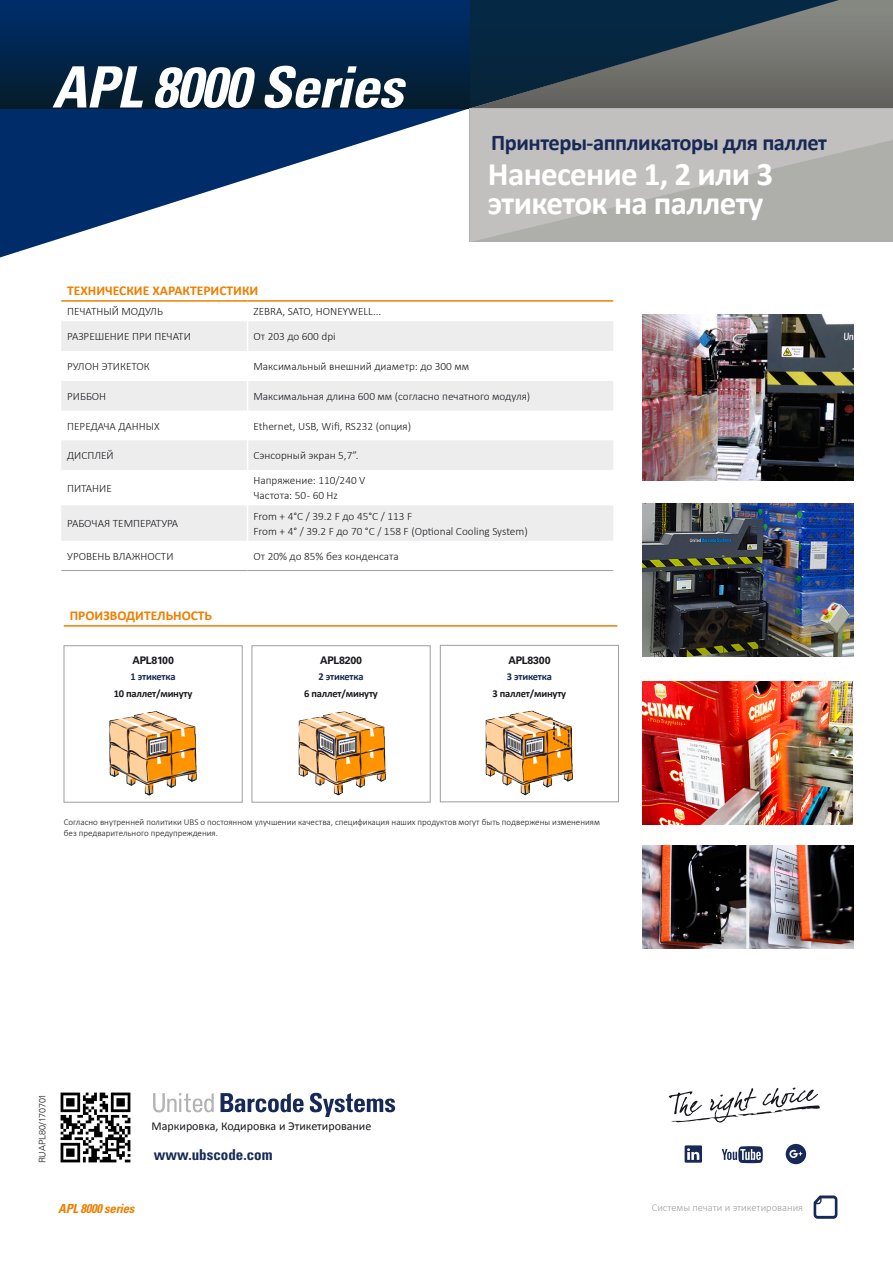
<style>
.page{position:relative;width:893px;height:1263px;background:#fff}
.page>*{position:absolute;margin:0;border:0;box-sizing:border-box;transform-origin:0 0}
.t1{font:italic 700 condensed 57px "Univers";letter-spacing:-.02em;color:#fff}
.t2{font:700 33px/28.5px "Calibri";letter-spacing:-.02em;color:#fff}
.t3{font:700 22.5px "Calibri";letter-spacing:-.02em;color:#172956}
.t4{font:700 condensed 15px "Univers";color:#172956}
.t5{font:700 13.5px "Calibri";color:#ee7f00}
.t6{font:italic 700 condensed 12.6px "Univers";letter-spacing:-.02em;color:#ee7f00}
.t7{font:12px "Calibri";color:#1a171c}
.t8{font:300 11.25px "Calibri";color:#1a171c}
.t9{font:700 10.5px "Calibri";letter-spacing:-.02em;color:#1a171c}
.t10{font:300 10.5px "Calibri";color:#9d9ea0}
.t11{font:700 10.5px "Calibri";letter-spacing:-.02em;color:#172956}
.t12{font:700 10.5px "Univers LT Std";letter-spacing:-.02em;color:#1a171c}
.t13{font:300 9px/10.8px "Calibri";color:#1a171c}
.t14{font:300 9px "Univers";color:#1a171c}
</style>
<div class="page">
<img style="left:485px;top:711px;width:88px;height:84px">
<div style="left:440px;top:645px;width:179px;height:157px;border:1px solid #9d9ea0"></div>
<img style="left:109px;top:711px;width:87px;height:84px">
<div style="left:64px;top:645px;width:178px;height:157px;border:1px solid #9d9ea0"></div>
<img style="left:298px;top:711px;width:87px;height:84px">
<div style="left:252px;top:645px;width:178px;height:157px;border:1px solid #9d9ea0"></div>
<svg style="left:147px;top:735px;width:22px;height:22px"></svg>
<svg style="left:318px;top:730px;width:39px;height:27px"></svg>
<svg style="left:505px;top:730px;width:40px;height:27px"></svg>
<svg style="left:552px;top:721px;width:18px;height:27px"></svg>
<hr style="left:64px;top:625px;width:553px;height:2px;background:#ee7f00">
<svg style="left:61px;top:321px;width:552px;height:220px;fill:#ededee"></svg>
<svg style="left:61px;top:351px;width:552px;height:30px"></svg>
<hr style="left:247px;top:321px;width:1px;height:30px;background:#fff">
<hr style="left:247px;top:351px;width:1px;height:30px;background:#fff">
<hr style="left:247px;top:381px;width:1px;height:30px;background:#fff">
<hr style="left:247px;top:440px;width:1px;height:30px;background:#fff">
<hr style="left:247px;top:470px;width:1px;height:35px;background:#fff">
<hr style="left:247px;top:505px;width:1px;height:36px;background:#fff">
<hr style="left:61px;top:300px;width:187px;height:2px;background:#ee7f00">
<hr style="left:248px;top:300px;width:365px;height:2px;background:#ee7f00">
<hr style="left:61px;top:570px;width:187px;height:1px;background:#9d9ea0">
<hr style="left:248px;top:570px;width:365px;height:1px;background:#9d9ea0">
<svg style="left:814px;top:1195px;width:23px;height:24px"></svg>
<img style="left:60px;top:1092px;width:71px;height:71px">
<svg style="left:310px;top:1093px;width:85px;height:24px"></svg>
<svg style="left:221px;top:1093px;width:83px;height:20px"></svg>
<svg style="left:153px;top:1093px;width:61px;height:20px"></svg>
<svg style="left:669px;top:1087px;width:151px;height:36px"></svg>
<svg style="left:685px;top:1145px;width:17px;height:18px"></svg>
<svg style="left:722px;top:1146px;width:41px;height:17px"></svg>
<div style="left:786px;top:1144px;width:20px;height:20px;background:#172956;border-radius:50%"></div>
<svg style="left:789px;top:1149px;width:13px;height:9px"></svg>
<img style="left:642px;top:315px;width:212px;height:165px">
<img style="left:642px;top:681px;width:211px;height:143px">
<img style="left:642px;top:504px;width:212px;height:153px">
<img style="left:642px;top:846px;width:212px;height:103px">
<svg style="left:0;top:108px;width:470px;height:149px"></svg>
<div style="left:0;top:0;width:470px;height:108px;background:linear-gradient(to bottom,#002e6d,#051d2b)"></div>
<svg style="left:839px;top:0;width:54px;height:108px;background:#767671"></svg>
<svg style="left:470px;top:0;width:369px;height:108px;background:#394a55"></svg>
<svg style="left:470px;top:108px;width:423px;height:134px;background:#bab9b6"></svg>
<p class="t1" style="left:52px;top:52px;width:353px">APL 8000 Series</p>
<p class="t3" style="left:491px;top:128px;width:337px">Принтеры-аппликаторы для паллет</p>
<p class="t2" style="left:488px;top:160px;width:287px">Нанесение 1, 2 или 3 этикеток на паллету</p>
<p class="t5" style="left:67px;top:282px;width:193px">ТЕХНИЧЕСКИЕ ХАРАКТЕРИСТИКИ</p>
<p class="t8" style="left:67px;top:305px;width:97px">ПЕЧАТНЫЙ МОДУЛЬ</p>
<p class="t8" style="left:253px;top:305px;width:129px">ZEBRA, SATO, HONEYWELL...</p>
<p class="t8" style="left:67px;top:330px;width:125px">РАЗРЕШЕНИЕ ПРИ ПЕЧАТИ</p>
<p class="t8" style="left:253px;top:330px;width:84px">От 203 до 600 dpi</p>
<p class="t8" style="left:67px;top:359px;width:84px">РУЛОН ЭТИКЕТОК</p>
<p class="t8" style="left:253px;top:359px;width:217px">Максимальный внешний диаметр: до 300 мм</p>
<p class="t8" style="left:67px;top:389px;width:41px">РИББОН</p>
<p class="t8" style="left:253px;top:389px;width:278px">Максимальная длина 600 мм (согласно печатного модуля)</p>
<p class="t8" style="left:67px;top:419px;width:94px">ПЕРЕДАЧА ДАННЫХ</p>
<p class="t8" style="left:253px;top:419px;width:159px">Ethernet, USB, Wifi, RS232 (опция)</p>
<p class="t8" style="left:67px;top:449px;width:48px">ДИСПЛЕЙ</p>
<p class="t8" style="left:253px;top:449px;width:107px">Сэнсорный экран 5,7”.</p>
<p class="t8" style="left:67px;top:481px;width:46px">ПИТАНИЕ</p>
<p class="t8" style="left:253px;top:474px;width:114px">Напряжение: 110/240 V</p>
<p class="t8" style="left:253px;top:489px;width:86px">Частота: 50 - 60 Hz</p>
<p class="t8" style="left:67px;top:517px;width:113px">РАБОЧАЯ ТЕМПЕРАТУРА</p>
<p class="t8" style="left:253px;top:509px;width:160px">From + 4°C / 39.2 F до 45°C / 113 F</p>
<p class="t8" style="left:253px;top:524px;width:276px">From + 4° / 39.2 F до 70 °C / 158 F (Optional Cooling System)</p>
<p class="t8" style="left:67px;top:549px;width:108px">УРОВЕНЬ ВЛАЖНОСТИ</p>
<p class="t8" style="left:253px;top:549px;width:147px">От 20% до 85% без конденсата</p>
<p class="t5" style="left:70px;top:607px;width:144px">ПРОИЗВОДИТЕЛЬНОСТЬ</p>
<p class="t12" style="left:132px;top:654px;width:43px">APL8100</p>
<p class="t11" style="left:131px;top:670px;width:46px">1 этикетка</p>
<p class="t9" style="left:114px;top:686px;width:80px">10 паллет/минуту</p>
<p class="t12" style="left:320px;top:654px;width:44px">APL8200</p>
<p class="t11" style="left:319px;top:670px;width:46px">2 этикетка</p>
<p class="t9" style="left:304px;top:686px;width:75px">6 паллет/минуту</p>
<p class="t12" style="left:508px;top:654px;width:44px">APL8300</p>
<p class="t11" style="left:507px;top:670px;width:46px">3 этикетка</p>
<p class="t9" style="left:493px;top:686px;width:75px">3 паллет/минуту</p>
<p class="t13" style="left:64px;top:817px;width:538px">Согласно внутренней политики UBS о постоянном улучшении качества, спецификация наших продуктов могут быть подвержены изменениям без предварительного предупреждения.</p>
<p class="t14" style="left:37px;top:1163px;width:71px;rotate:-90deg">RUAPL80/170701</p>
<p class="t6" style="left:58px;top:1201px;width:78px">APL 8000 series</p>
<p class="t7" style="left:152px;top:1118px;width:221px">Маркировка, Кодировка и Этикетирование</p>
<p class="t4" style="left:154px;top:1146px;width:120px">www.ubscode.com</p>
<p class="t10" style="left:652px;top:1201px;width:153px">Системы печати и этикетирования</p>
</div>
